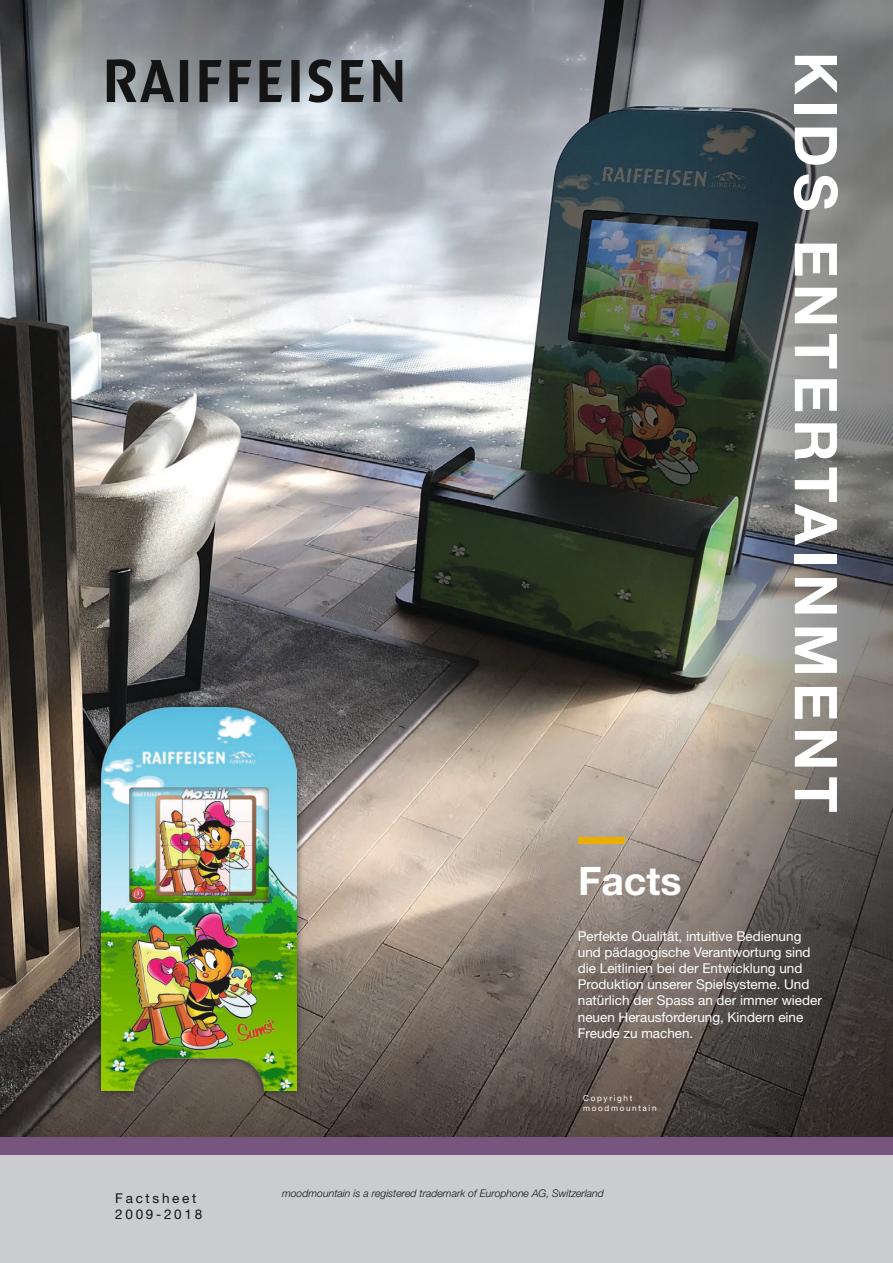
<style>
.page{position:relative;width:893px;height:1263px;background:#fff}
.page>*{position:absolute;margin:0;border:0;box-sizing:border-box;transform-origin:0 0}
.t1{font:700 58.95px "Helvetica Neue";letter-spacing:.1em;color:#fff}
.t2{font:700 39.3px "Helvetica Neue";color:#fff}
.t3{font:13.5px/16.2px "Helvetica Neue";color:#fff}
.t4{font:13.5px "Helvetica Neue";letter-spacing:.2em;color:#131413}
.t5{font:italic 300 10.5px "Helvetica Neue";color:#131413}
.t6{font:8.25px "Helvetica Neue";letter-spacing:.2em;color:#fff}
</style>
<div class="page">
<div style="left:0;top:0;width:893px;height:1148px;background:#131413;opacity:.5"></div>
<div style="left:0;top:1153px;width:893px;height:110px;background:#cacccf"></div>
<div style="left:578px;top:837px;width:47px;height:6px;background:#eaae00"></div>
<div style="left:0;top:1137px;width:893px;height:17px;background:#77557f"></div>
<div style="left:93px;top:699px;width:211px;height:400px;background:#131413;opacity:.75"></div>
<img style="left:102px;top:707px;width:194px;height:384px">
<svg style="left:107px;top:59px;width:295px;height:44px;background:#5c6063"></svg>
<p class="t4" style="left:115px;top:1190px;width:83px">Factsheet</p>
<p class="t4" style="left:115px;top:1206px;width:88px">2009-2018</p>
<p class="t2" style="left:578px;top:857px;width:105px">Facts</p>
<p class="t1" style="left:852px;top:52px;width:762px;rotate:90deg">KIDS ENTERTAINMENT</p>
<p class="t3" style="left:578px;top:927px;width:225px">Perfekte Qualität, intuitive Bedienung</p>
<p class="t3" style="left:578px;top:944px;width:246px">und pädagogische Verantwortung sind die Leitlinien bei der Entwicklung und Produktion unserer Spielsysteme. Und natürlich der Spass an der immer wieder neuen Herausforderung, Kindern eine Freude zu machen.</p>
<p class="t6" style="left:583px;top:1093px;width:51px">Copyright</p>
<p class="t6" style="left:583px;top:1103px;width:75px">moodmountain</p>
<p class="t5" style="left:282px;top:1187px;width:323px">moodmountain is a registered trademark of Europhone AG, Switzerland</p>
</div>
